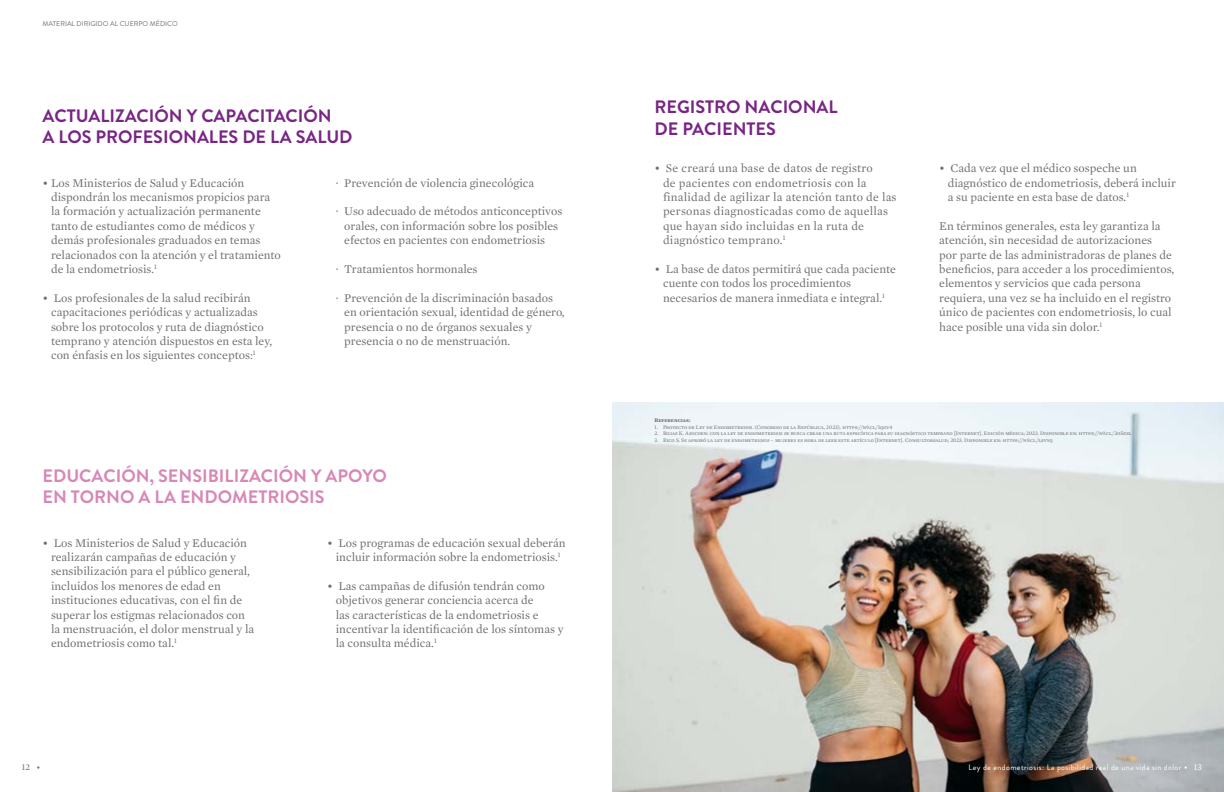
<style>
.page{position:relative;width:1224px;height:792px;background:#fff}
.page>*{position:absolute;margin:0;border:0;box-sizing:border-box;transform-origin:0 0}
.t1{font:700 18px/21.6px "Brandon Grotesque";color:#782684}
.t2{font:700 18px/21.6px "Brandon Grotesque";color:#d788b6}
.t3{font:12px/14.4px "Mercury Text G1";color:#706f6f}
.t4{font:12px/14.4px "Mercury Text G1";letter-spacing:.02em;color:#706f6f}
.t5{font:9px "Mercury Text G1 Roman SC";color:#fff}
.t6{font:9px "Mercury Text G1 Roman SC";color:#706f6f}
.t7{font:8px "Brandon Grotesque";letter-spacing:.05em;color:#fff}
.t8{font:7px "Brandon Grotesque";color:#706f6f}
.t9{font:5.5px "Mercury Text G1 Roman SC";color:#706f6f}
.t10{font:5.5px "Mercury Text G1 Bold SC";color:#706f6f}
</style>
<div class="page">
<img style="left:612px;top:403px;width:612px;height:389px">
<p class="t8" style="left:43px;top:19px;width:137px">MATERIAL DIRIGIDO AL CUERPO MÉDICO</p>
<h1 class="t1" style="left:43px;top:105px;width:312px">ACTUALIZACIÓN Y CAPACITACIÓN<br>A LOS PROFESIONALES DE LA SALUD</h1>
<p class="t3" style="left:51px;top:175px;width:231px;text-indent:-9px">• Los Ministerios de Salud y Educación dispondrán los mecanismos propicios para la formación y actualización permanente tanto de estudiantes como de médicos y demás profesionales graduados en temas relacionados con la atención y el tratamiento de la endometriosis.<sup>1</sup></p>
<p class="t3" style="left:51px;top:290px;width:223px;text-indent:-9px">• Los profesionales de la salud recibirán capacitaciones periódicas y actualizadas sobre los protocolos y ruta de diagnóstico temprano y atención dispuestos en esta ley, con énfasis en los siguientes conceptos:<sup>1</sup></p>
<p class="t3" style="left:336px;top:175px;width:200px">· Prevención de violencia ginecológica</p>
<p class="t3" style="left:344px;top:204px;width:220px;text-indent:-9px">· Uso adecuado de métodos anticonceptivos orales, con información sobre los posibles efectos en pacientes con endometriosis</p>
<p class="t3" style="left:336px;top:261px;width:143px">· Tratamientos hormonales</p>
<p class="t3" style="left:344px;top:290px;width:222px;text-indent:-9px">· Prevención de la discriminación basados en orientación sexual, identidad de género, presencia o no de órganos sexuales y presencia o no de menstruación.</p>
<h1 class="t2" style="left:43px;top:465px;width:346px">EDUCACIÓN, SENSIBILIZACIÓN Y APOYO<br>EN TORNO A LA ENDOMETRIOSIS</h1>
<p class="t3" style="left:327px;top:535px;width:240px;text-align:center">• Los programas de educación sexual deberán incluir información sobre la endometriosis.<sup>1</sup></p>
<p class="t3" style="left:336px;top:578px;width:229px;text-indent:-9px">• Las campañas de difusión tendrán como objetivos generar conciencia acerca de<br>las características de la endometriosis e incentivar la identificación de los síntomas y la consulta médica.<sup>1</sup></p>
<p class="t3" style="left:51px;top:535px;width:205px;text-indent:-9px">• Los Ministerios de Salud y Educación realizarán campañas de educación y sensibilización para el público general, incluidos los menores de edad en instituciones educativas, con el fin de superar los estigmas relacionados con la menstruación, el dolor menstrual y la endometriosis como tal.<sup>1</sup></p>
<p class="t6" style="left:22px;top:762px;width:10px">12</p>
<h1 class="t1" style="left:655px;top:96px;width:185px">REGISTRO NACIONAL<br>DE PACIENTES</h1>
<p class="t4" style="left:663px;top:160px;width:235px;text-indent:-9px">• Se creará una base de datos de registro<br>de pacientes con endometriosis con la finalidad de agilizar la atención tanto de las personas diagnosticadas como de aquellas que hayan sido incluidas en la ruta de diagnóstico temprano.<sup>1</sup></p>
<p class="t3" style="left:663px;top:261px;width:235px;text-indent:-9px">• La base de datos permitirá que cada paciente cuente con todos los procedimientos necesarios de manera inmediata e integral.<sup>1</sup></p>
<p class="t3" style="left:948px;top:160px;width:230px;text-indent:-9px">• Cada vez que el médico sospeche un diagnóstico de endometriosis, deberá incluir a su paciente en esta base de datos.<sup>1</sup></p>
<p class="t3" style="left:939px;top:218px;width:237px">En términos generales, esta ley garantiza la atención, sin necesidad de autorizaciones<br>por parte de las administradoras de planes de beneficios, para acceder a los procedimientos, elementos y servicios que cada persona requiera, una vez se ha incluido en el registro único de pacientes con endometriosis, lo cual hace posible una vida sin dolor.<sup>1</sup></p>
<p class="t10" style="left:655px;top:417px;width:37px">Referencias:</p>
<p class="t9" style="left:655px;top:424px;width:240px">1. Proyecto de Ley de Endometriosis. (Congreso de la República, 2023). https://n9.cl/1qgv4</p>
<p class="t9" style="left:655px;top:430px;width:479px">2. Rojas K. Asocoen: con la ley de endometriosis se busca crear una ruta específica para su diagnóstico temprano [Internet]. Edición médica; 2023. Disponible en: https://n9.cl/2o5zzl</p>
<p class="t9" style="left:655px;top:437px;width:400px">3. Rico S. Se aprobó la ley de endometriosis – mujeres es hora de leer este artículo [Internet]. Consultorsalud; 2023. Disponible en: https://n9.cl/lsvyq</p>
<p class="t7" style="left:968px;top:762px;width:215px">Ley de endometriosis: La posibilidad real de una vida sin dolor</p>
<p class="t5" style="left:1194px;top:762px;width:9px">13</p>
</div>
